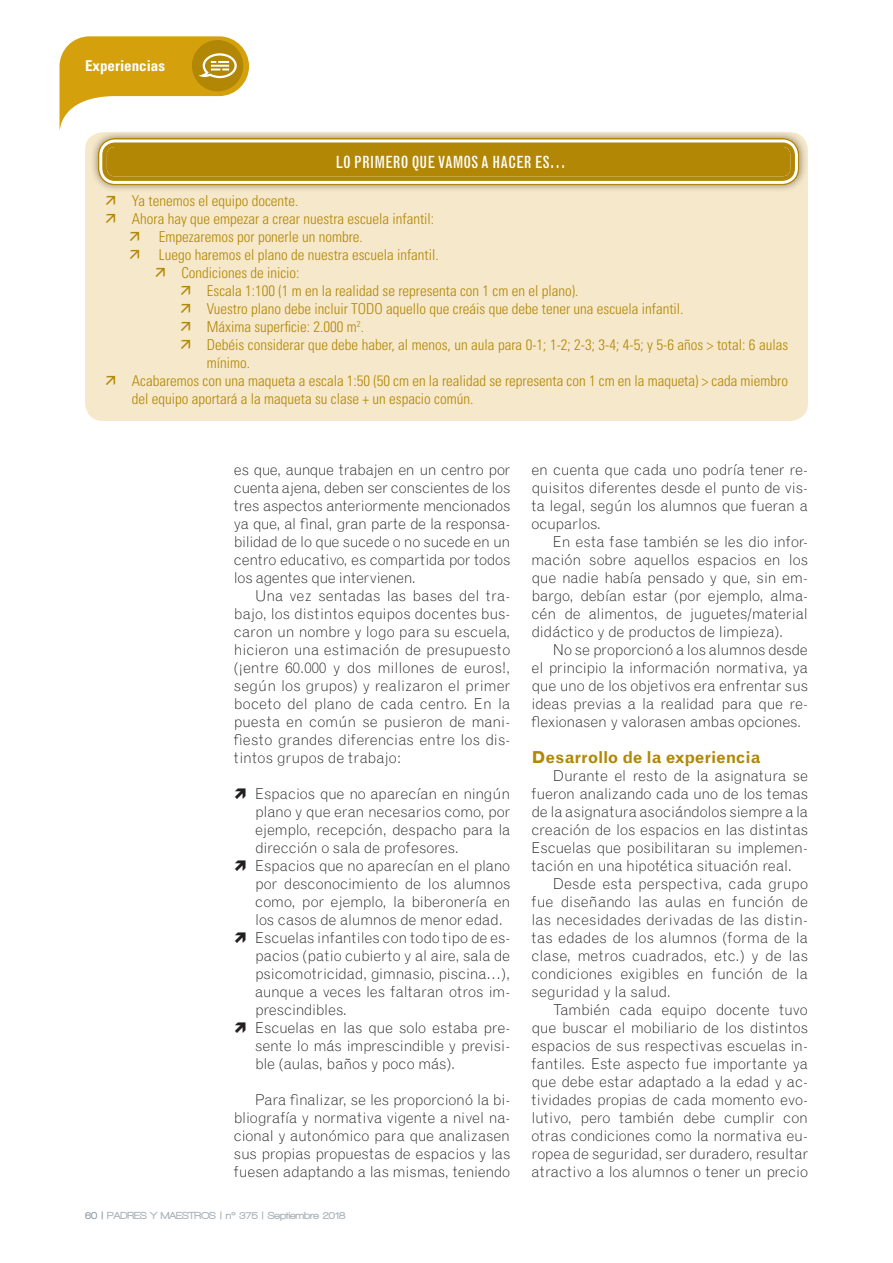
<style>
.page{position:relative;width:893px;height:1263px;background:#fff}
.page>*{position:absolute;margin:0;border:0;box-sizing:border-box;transform-origin:0 0}
.t1{font:condensed 16.5px "Grotesque";color:#fff}
.t2{font:700 16.5px "Grotesque";letter-spacing:-.015em;color:#b28705}
.t3{font:300 15px/18px "Grotesque";letter-spacing:-.01em;color:#231f20;text-align:justify}
.t4{font:300 condensed 15px "Univers";color:#b28705}
.t5{font:700 condensed 15px "Univers";color:#fff}
.t6{font:900 10.5px "Walkway";color:#a9b3ba}
.s1{color:#949fa6}
</style>
<div class="page">
<svg style="left:60px;top:36px;width:189px;height:93px"></svg>
<div style="left:85px;top:132px;width:723px;height:289px;background:#f6e8ca;border-radius:18px"></div>
<div style="left:90px;top:130px;width:718px;height:63px;background:#231f20;opacity:.5"></div>
<div style="left:102px;top:142px;width:693px;height:39px;background:#b28705;border-radius:13px"></div>
<div style="left:98px;top:138px;width:701px;height:47px;border:9px solid #fff;border-radius:13px"></div>
<div style="left:98px;top:138px;width:701px;height:47px;border:2px solid #b28705;border-radius:17px"></div>
<div style="left:102px;top:142px;width:693px;height:39px;border:4px solid #b28705;border-radius:11px"></div>
<p class="t5" style="left:85px;top:56px;width:81px">Experiencias</p>
<p class="t1" style="left:335px;top:152px;width:232px">LO PRIMERO QUE VAMOS A HACER ES…</p>
<p class="t4" style="left:132px;top:191px;width:168px">Ya tenemos el equipo docente.</p>
<p class="t4" style="left:132px;top:209px;width:304px">Ahora hay que empezar a crear nuestra escuela infantil:</p>
<p class="t4" style="left:159px;top:227px;width:206px">Empezaremos por ponerle un nombre.</p>
<p class="t4" style="left:159px;top:245px;width:281px">Luego haremos el plano de nuestra escuela infantil.</p>
<p class="t4" style="left:181px;top:263px;width:120px">Condiciones de inicio:</p>
<p class="t4" style="left:207px;top:281px;width:373px">Escala 1:100 (1 m en la realidad se representa con 1 cm en el plano).</p>
<p class="t4" style="left:207px;top:299px;width:478px">Vuestro plano debe incluir TODO aquello que creáis que debe tener una escuela infantil.</p>
<p class="t4" style="left:207px;top:317px;width:159px">Máxima superficie: 2.000 m<sup>2</sup>.</p>
<p class="t4" style="left:207px;top:335px;width:583px">Debéis considerar que debe haber, al menos, un aula para 0-1; 1-2; 2-3; 3-4; 4-5; y 5-6 años &gt; total: 6 aulas</p>
<p class="t4" style="left:207px;top:353px;width:45px">mínimo.</p>
<p class="t4" style="left:132px;top:371px;width:658px">Acabaremos con una maqueta a escala 1:50 (50 cm en la realidad se representa con 1 cm en la maqueta) &gt; cada miembro</p>
<p class="t4" style="left:132px;top:389px;width:343px">del equipo aportará a la maqueta su clase + un espacio común.</p>
<p class="t3" style="left:234px;top:460px;width:278px">es que, aunque trabajen en un centro por cuenta ajena, deben ser conscientes de los tres aspectos anteriormente mencionados ya que, al final, gran parte de la responsa&shy;bilidad de lo que sucede o no sucede en un centro educativo, es compartida por todos los agentes que intervienen.</p>
<p class="t3" style="left:234px;top:586px;width:278px;text-indent:21px">Una vez sentadas las bases del tra&shy;bajo, los distintos equipos docentes bus&shy;caron un nombre y logo para su escuela, hicieron una estimación de presupuesto (¡entre 60.000 y dos millones de euros!, según los grupos) y realizaron el primer boceto del plano de cada centro. En la puesta en común se pusieron de mani&shy;fiesto grandes diferencias entre los dis&shy;tintos grupos de trabajo:</p>
<p class="t3" style="left:255px;top:784px;width:257px;text-align:left">Espacios que no aparecían en ningún plano y que eran necesarios como, por ejemplo, recepción, despacho para la dirección o sala de profesores.<br>Espacios que no aparecían en el plano por desconocimiento de los alumnos como, por ejemplo, la biberonería en los casos de alumnos de menor edad.<br>Escuelas infantiles con todo tipo de es&shy;pacios (patio cubierto y al aire, sala de psicomotricidad, gimnasio, piscina…), aunque a veces les faltaran otros im&shy;prescindibles.<br>Escuelas en las que solo estaba pre&shy;sente lo más imprescindible y previsi&shy;ble (aulas, baños y poco más).</p>
<p class="t3" style="left:234px;top:1090px;width:278px;text-indent:21px">Para finalizar, se les proporcionó la bi&shy;bliografía y normativa vigente a nivel na&shy;cional y autonómico para que analizasen sus propias propuestas de espacios y las fuesen adaptando a las mismas, teniendo</p>
<p class="t6" style="left:85px;top:1209px;width:262px"><span class="s1">60 |</span> PADRES Y MAESTROS | nº 375 | Septiembre 2018</p>
<p class="t3" style="left:531px;top:460px;width:278px">en cuenta que cada uno podría tener re&shy;quisitos diferentes desde el punto de vis&shy;ta legal, según los alumnos que fueran a ocuparlos.</p>
<p class="t3" style="left:531px;top:532px;width:278px;text-indent:21px">En esta fase también se les dio infor&shy;mación sobre aquellos espacios en los que nadie había pensado y que, sin em&shy;bargo, debían estar (por ejemplo, alma&shy;cén de alimentos, de juguetes/material didáctico y de productos de limpieza).</p>
<p class="t3" style="left:531px;top:640px;width:278px;text-indent:21px">No se proporcionó a los alumnos desde el principio la información normativa, ya que uno de los objetivos era enfrentar sus ideas previas a la realidad para que re&shy;flexionasen y valorasen ambas opciones.</p>
<p class="t2" style="left:531px;top:747px;width:230px">Desarrollo de la experiencia</p>
<p class="t3" style="left:532px;top:766px;width:278px;text-indent:21px">Durante el resto de la asignatura se fueron analizando cada uno de los temas de la asignatura asociándolos siempre a la creación de los espacios en las distintas Escuelas que posibilitaran su implemen&shy;tación en una hipotética situación real.</p>
<p class="t3" style="left:532px;top:874px;width:278px;text-indent:21px">Desde esta perspectiva, cada grupo fue diseñando las aulas en función de las necesidades derivadas de las distin&shy;tas edades de los alumnos (forma de la clase, metros cuadrados, etc.) y de las condiciones exigibles en función de la seguridad y la salud.</p>
<p class="t3" style="left:532px;top:1000px;width:278px;text-indent:21px">También cada equipo docente tuvo que buscar el mobiliario de los distintos espacios de sus respectivas escuelas in&shy;fantiles. Este aspecto fue importante ya que debe estar adaptado a la edad y ac&shy;tividades propias de cada momento evo&shy;lutivo, pero también debe cumplir con otras condiciones como la normativa eu&shy;ropea de seguridad, ser duradero, resultar atractivo a los alumnos o tener un precio</p>
</div>
